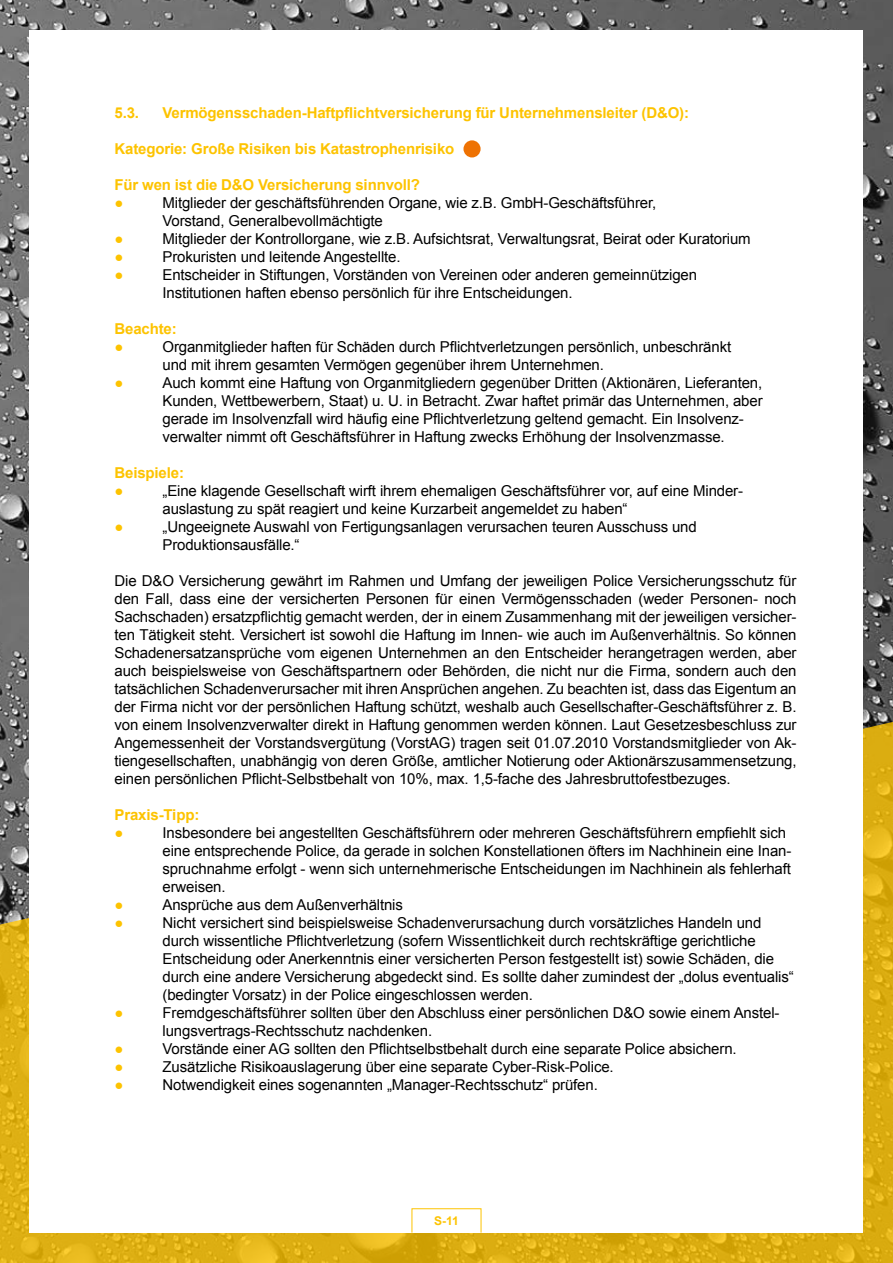
<style>
.page{position:relative;width:893px;height:1263px;background:#fff}
.page>*{position:absolute;margin:0;border:0;box-sizing:border-box;transform-origin:0 0}
.t1{font:15px/18px "Arial";letter-spacing:-.01em;color:#000}
.t2{font:700 15px "Arial";letter-spacing:-.01em;color:#fdc300}
.t3{font:15px "Arial";color:#fdc300}
.t4{font:700 12px "Arial";color:#fdc300}
</style>
<div class="page">
<img style="left:0;top:0;width:893px;height:721px">
<svg style="left:0;top:721px;width:893px;height:542px;background:#d2a920"></svg>
<div style="left:30px;top:30px;width:833px;height:1202px;background:#fff"></div>
<div style="left:463px;top:140px;width:18px;height:17px;background:#ee7203;border-radius:50%"></div>
<p class="t2" style="left:114px;top:103px;width:26px">5.3.</p>
<p class="t2" style="left:162px;top:103px;width:528px">Vermögensschaden-Haftpflichtversicherung für Unternehmensleiter (D&amp;O):</p>
<p class="t2" style="left:114px;top:139px;width:341px">Kategorie: Große Risiken bis Katastrophenrisiko</p>
<p class="t2" style="left:114px;top:175px;width:307px">Für wen ist die D&amp;O Versicherung sinnvoll?</p>
<p class="t3" style="left:114px;top:193px;width:11px">●</p>
<p class="t1" style="left:162px;top:194px;width:495px">Mitglieder der geschäftsführenden Organe, wie z.B. GmbH-Geschäftsführer,<br>Vorstand, Generalbevollmächtigte</p>
<p class="t3" style="left:114px;top:229px;width:11px">●</p>
<p class="t1" style="left:162px;top:230px;width:590px">Mitglieder der Kontrollorgane, wie z.B. Aufsichtsrat, Verwaltungsrat, Beirat oder Kuratorium</p>
<p class="t3" style="left:114px;top:247px;width:11px">●</p>
<p class="t1" style="left:162px;top:248px;width:240px">Prokuristen und leitende Angestellte.</p>
<p class="t3" style="left:114px;top:265px;width:11px">●</p>
<p class="t1" style="left:162px;top:266px;width:536px">Entscheider in Stiftungen, Vorständen von Vereinen oder anderen gemeinnützigen<br>Institutionen haften ebenso persönlich für ihre Entscheidungen.</p>
<p class="t2" style="left:114px;top:319px;width:64px">Beachte:</p>
<p class="t3" style="left:114px;top:337px;width:11px">●</p>
<p class="t1" style="left:162px;top:338px;width:570px">Organmitglieder haften für Schäden durch Pflichtverletzungen persönlich, unbeschränkt und mit ihrem gesamten Vermögen gegenüber ihrem Unternehmen.</p>
<p class="t3" style="left:115px;top:373px;width:11px">●</p>
<p class="t1" style="left:163px;top:374px;width:602px">Auch kommt eine Haftung von Organmitgliedern gegenüber Dritten (Aktionären, Lieferanten, Kunden, Wettbewerbern, Staat) u. U. in Betracht. Zwar haftet primär das Unternehmen, aber gerade im Insolvenzfall wird häufig eine Pflichtverletzung geltend gemacht. Ein Insolvenz&shy;verwalter nimmt oft Geschäftsführer in Haftung zwecks Erhöhung der Insolvenzmasse.</p>
<p class="t2" style="left:115px;top:463px;width:71px">Beispiele:</p>
<p class="t3" style="left:115px;top:481px;width:11px">●</p>
<p class="t1" style="left:163px;top:482px;width:581px">„Eine klagende Gesellschaft wirft ihrem ehemaligen Geschäftsführer vor, auf eine Minder&shy;auslastung zu spät reagiert und keine Kurzarbeit angemeldet zu haben“</p>
<p class="t3" style="left:115px;top:517px;width:11px">●</p>
<p class="t1" style="left:163px;top:518px;width:536px">„Ungeeignete Auswahl von Fertigungsanlagen verursachen teuren Ausschuss und<br>Produktionsausfälle.“</p>
<p class="t1" style="left:115px;top:572px;width:684px;text-align:justify">Die D&amp;O Versicherung gewährt im Rahmen und Umfang der jeweiligen Police Versicherungsschutz für den Fall, dass eine der versicherten Personen für einen Vermögensschaden (weder Personen- noch Sachschaden) ersatzpflichtig gemacht werden, der in einem Zusammenhang mit der jeweiligen versicher&shy;ten Tätigkeit steht. Versichert ist sowohl die Haftung im Innen- wie auch im Außenverhältnis. So können Schadenersatzansprüche vom eigenen Unternehmen an den Entscheider herangetragen werden, aber auch beispielsweise von Geschäftspartnern oder Behörden, die nicht nur die Firma, sondern auch den tatsächlichen Schadenverursacher mit ihren Ansprüchen angehen. Zu beachten ist, dass das Eigentum an der Firma nicht vor der persönlichen Haftung schützt, weshalb auch Gesellschafter-Geschäftsführer z. B. von einem Insolvenzverwalter direkt in Haftung genommen werden können. Laut Gesetzesbeschluss zur Angemessenheit der Vorstandsvergütung (VorstAG) tragen seit 01.07.2010 Vorstandsmitglieder von Ak&shy;tiengesellschaften, unabhängig von deren Größe, amtlicher Notierung oder Aktionärszusammensetzung, einen persönlichen Pflicht-Selbstbehalt von 10%, max. 1,5-fache des Jahresbruttofestbezuges.</p>
<p class="t2" style="left:115px;top:805px;width:86px">Praxis-Tipp:</p>
<p class="t3" style="left:115px;top:823px;width:11px">●</p>
<p class="t1" style="left:163px;top:824px;width:630px">Insbesondere bei angestellten Geschäftsführern oder mehreren Geschäftsführern empfiehlt sich eine entsprechende Police, da gerade in solchen Konstellationen öfters im Nachhinein eine Inan&shy;spruchnahme erfolgt - wenn sich unternehmerische Entscheidungen im Nachhinein als fehlerhaft erweisen.</p>
<p class="t3" style="left:115px;top:895px;width:11px">●</p>
<p class="t1" style="left:163px;top:896px;width:242px">Ansprüche aus dem Außenverhältnis</p>
<p class="t3" style="left:115px;top:913px;width:11px">●</p>
<p class="t1" style="left:163px;top:914px;width:633px">Nicht versichert sind beispielsweise Schadenverursachung durch vorsätzliches Handeln und durch wissentliche Pflichtverletzung (sofern Wissentlichkeit durch rechtskräftige gerichtliche Entscheidung oder Anerkenntnis einer versicherten Person festgestellt ist) sowie Schäden, die durch eine andere Versicherung abgedeckt sind. Es sollte daher zumindest der „dolus eventualis“ (bedingter Vorsatz) in der Police eingeschlossen werden.</p>
<p class="t3" style="left:115px;top:1003px;width:11px">●</p>
<p class="t1" style="left:163px;top:1004px;width:618px">Fremdgeschäftsführer sollten über den Abschluss einer persönlichen D&amp;O sowie einem Anstel&shy;lungsvertrags-Rechtsschutz nachdenken.</p>
<p class="t3" style="left:115px;top:1039px;width:11px">●</p>
<p class="t1" style="left:163px;top:1040px;width:576px">Vorstände einer AG sollten den Pflichtselbstbehalt durch eine separate Police absichern.</p>
<p class="t3" style="left:115px;top:1057px;width:11px">●</p>
<p class="t1" style="left:163px;top:1058px;width:453px">Zusätzliche Risikoauslagerung über eine separate Cyber-Risk-Police.</p>
<p class="t3" style="left:115px;top:1075px;width:11px">●</p>
<p class="t1" style="left:163px;top:1076px;width:437px">Notwendigkeit eines sogenannten „Manager-Rechtsschutz“ prüfen.</p>
<p class="t4" style="left:434px;top:1213px;width:26px">S-11</p>
</div>
